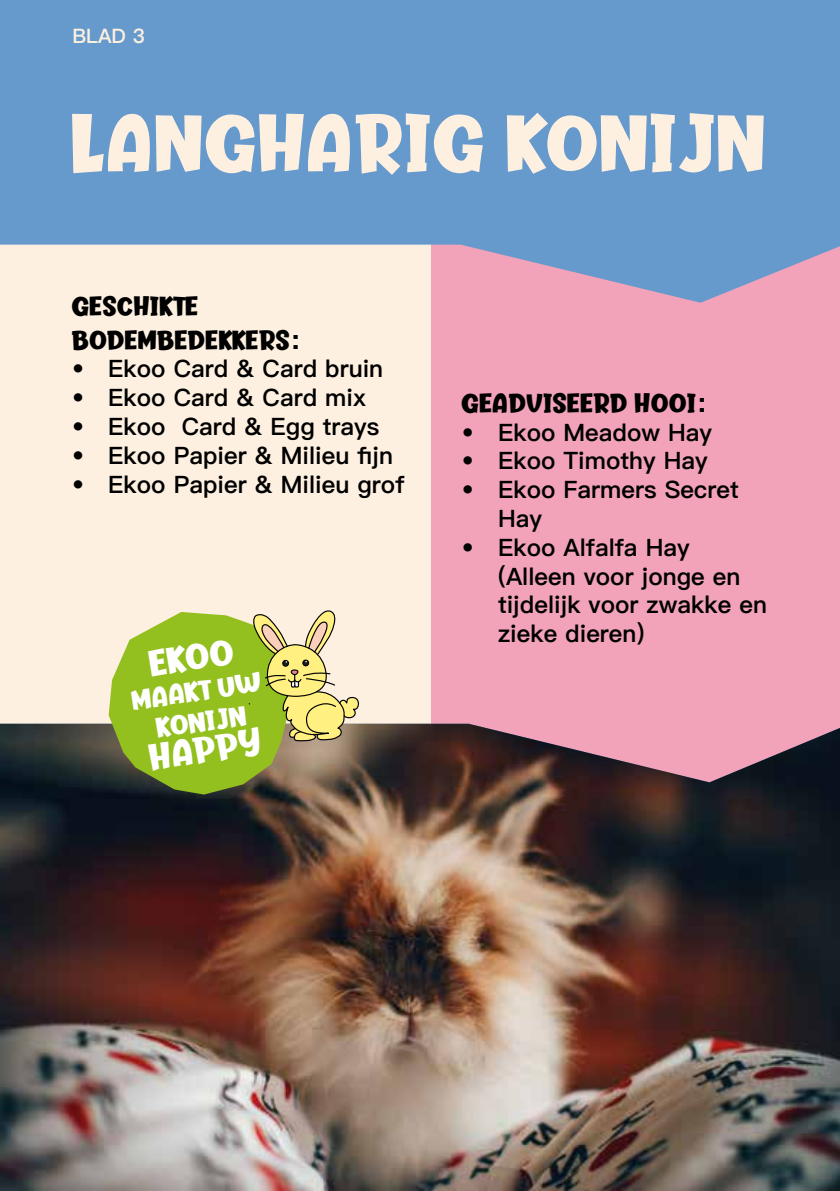
<style>
.page{position:relative;width:840px;height:1191px;background:#fff}
.page>*{position:absolute;margin:0;border:0;box-sizing:border-box;transform-origin:0 0}
.t1{font:83.2px "Butter Layer";color:#fdf0e0}
.t2{font:38.2px "Butter Layer";color:#fff}
.t3{font:29.2px/30.8px "Butter Layer";color:#fff;text-align:center}
.t4{font:28px/33.6px "Butter Layer";color:#000}
.t5{font:600 24px/28.8px "Ping Fang SC";color:#000}
.t6{font:600 20px "Ping Fang SC";color:#fdf0e0}
.s1{font-family:"Helvetica";font-weight:700}
</style>
<div class="page">
<div style="left:0;top:79px;width:839px;height:1112px;background:#fdf0e0"></div>
<div style="left:431px;top:241px;width:408px;height:567px;background:#f2a3b9"></div>
<svg style="left:0;top:0;width:839px;height:303px;fill:#69c"></svg>
<img style="left:0;top:723px;width:839px;height:468px">
<svg style="left:109px;top:610px;width:250px;height:184px"></svg>
<p class="t6" style="left:72px;top:23px;width:74px">BLAD 3</p>
<h1 class="t1" style="left:72px;top:111px;width:697px">LANGHARIG KONIJN</h1>
<p class="t4" style="left:72px;top:291px;width:229px">GESCHIKTE<br>BODEMBEDEKKERS<span class="s1">:</span></p>
<p class="t5" style="left:72px;top:354px;width:312px">• Ekoo Card &amp; Card bruin</p>
<p class="t5" style="left:72px;top:383px;width:295px">• Ekoo Card &amp; Card mix</p>
<p class="t5" style="left:72px;top:412px;width:309px">• Ekoo Card &amp; Egg trays</p>
<p class="t5" style="left:72px;top:440px;width:322px">• Ekoo Papier &amp; Milieu fijn</p>
<p class="t5" style="left:72px;top:469px;width:333px">• Ekoo Papier &amp; Milieu grof</p>
<h2 class="t2" style="left:148px;top:649px;width:87px;rotate:-8deg">EKOO</h2>
<p class="t3" style="left:130px;top:687px;width:132px;rotate:-8deg">MAAKT UW<br>KONIJN</p>
<h2 class="t2" style="left:148px;top:742px;width:115px;rotate:-8deg">HAPPY</h2>
<p class="t4" style="left:461px;top:388px;width:245px">GEADVISEERD HOOI<span class="s1">:</span></p>
<p class="t5" style="left:461px;top:417px;width:251px">• Ekoo Meadow Hay</p>
<p class="t5" style="left:461px;top:446px;width:247px">• Ekoo Timothy Hay</p>
<p class="t5" style="left:497px;top:475px;width:242px;text-indent:-36px">• Ekoo Farmers Secret<br>Hay</p>
<p class="t5" style="left:497px;top:532px;width:270px;text-indent:-36px">• Ekoo Alfalfa Hay (Alleen voor jonge en tijdelijk voor zwakke en zieke dieren)</p>
</div>
